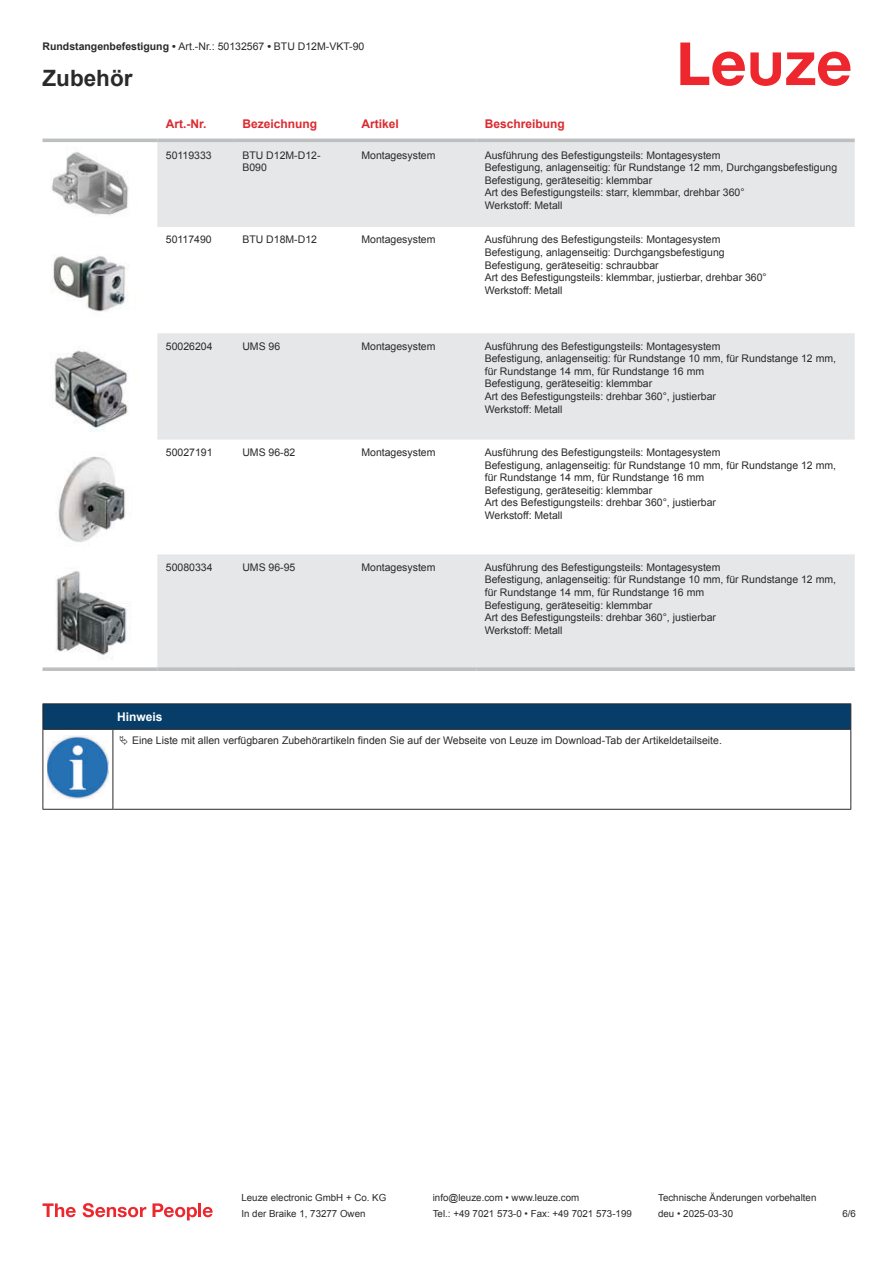
<style>
.page{position:relative;width:893px;height:1263px;background:#fff}
.page>*{position:absolute;margin:0;border:0;box-sizing:border-box;transform-origin:0 0}
.t1{font:700 22.5px "Arial";color:#2b292a}
.t2{font:700 12px "Arial";color:#db2a30}
.t3{font:700 12px "Arial";color:#fff}
.t4{font:10.5px/12.6px "Arial";color:#2b292a}
.t5{font:9.75px "Arial";color:#2b292a}
.s1{font-weight:700}
</style>
<div class="page">
<svg style="left:680px;top:43px;width:170px;height:43px"></svg>
<svg style="left:157px;top:142px;width:698px;height:525px;fill:#e6e7e9"></svg>
<hr style="left:43px;top:139px;width:114px;height:3px;background:#bdbfc1">
<hr style="left:157px;top:139px;width:77px;height:3px;background:#bdbfc1">
<hr style="left:234px;top:139px;width:119px;height:3px;background:#bdbfc1">
<hr style="left:353px;top:139px;width:123px;height:3px;background:#bdbfc1">
<hr style="left:476px;top:139px;width:379px;height:3px;background:#bdbfc1">
<svg style="left:43px;top:667px;width:114px;height:4px"></svg>
<svg style="left:157px;top:667px;width:77px;height:4px"></svg>
<svg style="left:234px;top:667px;width:119px;height:4px"></svg>
<svg style="left:353px;top:667px;width:123px;height:4px"></svg>
<svg style="left:476px;top:667px;width:379px;height:4px;background:#c1c3c5"></svg>
<img style="left:51px;top:151px;width:78px;height:65px">
<img style="left:53px;top:256px;width:73px;height:56px">
<img style="left:54px;top:350px;width:74px;height:82px">
<img style="left:58px;top:456px;width:67px;height:86px">
<img style="left:56px;top:570px;width:72px;height:85px">
<svg style="left:44px;top:730px;width:806px;height:79px"></svg>
<hr style="left:43px;top:703px;width:70px;height:1px;background:#2b292a">
<hr style="left:43px;top:729px;width:70px;height:1px;background:#2b292a">
<hr style="left:113px;top:703px;width:738px;height:1px;background:#2b292a">
<div style="left:43px;top:704px;width:808px;height:25px;background:#063d69"></div>
<hr style="left:113px;top:729px;width:738px;height:1px;background:#2b292a">
<hr style="left:43px;top:730px;width:1px;height:75px;background:#2b292a">
<hr style="left:113px;top:730px;width:1px;height:75px;background:#2b292a">
<hr style="left:850px;top:730px;width:1px;height:75px;background:#2b292a">
<hr style="left:43px;top:809px;width:70px;height:1px;background:#2b292a">
<hr style="left:113px;top:809px;width:738px;height:1px;background:#2b292a">
<img style="left:47px;top:736px;width:61px;height:62px">
<div style="left:115px;top:730px;width:734px;height:20px;background:#fff"></div>
<svg style="left:43px;top:1203px;width:33px;height:14px"></svg>
<svg style="left:83px;top:1203px;width:63px;height:14px"></svg>
<svg style="left:153px;top:1203px;width:44px;height:17px"></svg>
<hr style="left:198px;top:1203px;width:3px;height:14px;background:#ed272d">
<svg style="left:203px;top:1207px;width:10px;height:10px"></svg>
<p class="t4" style="left:43px;top:41px;width:323px"><span class="s1">Rundstangenbefestigung •</span> Art.-Nr.: 50132567 <span class="s1">•</span> BTU D12M-VKT-90</p>
<h1 class="t1" style="left:43px;top:70px;width:92px">Zubehör</h1>
<p class="t2" style="left:166px;top:119px;width:42px">Art.-Nr.</p>
<p class="t2" style="left:242px;top:119px;width:76px">Bezeichnung</p>
<p class="t2" style="left:361px;top:119px;width:39px">Artikel</p>
<p class="t2" style="left:485px;top:119px;width:82px">Beschreibung</p>
<p class="t4" style="left:166px;top:149px;width:47px">50119333</p>
<p class="t4" style="left:242px;top:149px;width:80px">BTU D12M-D12-<br>B090</p>
<p class="t4" style="left:361px;top:149px;width:76px">Montagesystem</p>
<p class="t4" style="left:485px;top:149px;width:354px">Ausführung des Befestigungsteils: Montagesystem<br>Befestigung, anlagenseitig: für Rundstange 12 mm, Durchgangsbefestigung Befestigung, geräteseitig: klemmbar<br>Art des Befestigungsteils: starr, klemmbar, drehbar 360°<br>Werkstoff: Metall</p>
<p class="t4" style="left:166px;top:234px;width:47px">50117490</p>
<p class="t4" style="left:242px;top:234px;width:76px">BTU D18M-D12</p>
<p class="t4" style="left:361px;top:234px;width:76px">Montagesystem</p>
<p class="t4" style="left:485px;top:234px;width:284px">Ausführung des Befestigungsteils: Montagesystem Befestigung, anlagenseitig: Durchgangsbefestigung Befestigung, geräteseitig: schraubbar<br>Art des Befestigungsteils: klemmbar, justierbar, drehbar 360° Werkstoff: Metall</p>
<p class="t4" style="left:166px;top:341px;width:48px">50026204</p>
<p class="t4" style="left:242px;top:341px;width:39px">UMS 96</p>
<p class="t4" style="left:361px;top:341px;width:76px">Montagesystem</p>
<p class="t4" style="left:485px;top:341px;width:353px">Ausführung des Befestigungsteils: Montagesystem<br>Befestigung, anlagenseitig: für Rundstange 10 mm, für Rundstange 12 mm, für Rundstange 14 mm, für Rundstange 16 mm<br>Befestigung, geräteseitig: klemmbar<br>Art des Befestigungsteils: drehbar 360°, justierbar<br>Werkstoff: Metall</p>
<p class="t4" style="left:166px;top:447px;width:48px">50027191</p>
<p class="t4" style="left:242px;top:447px;width:55px">UMS 96-82</p>
<p class="t4" style="left:361px;top:447px;width:76px">Montagesystem</p>
<p class="t4" style="left:485px;top:447px;width:353px">Ausführung des Befestigungsteils: Montagesystem<br>Befestigung, anlagenseitig: für Rundstange 10 mm, für Rundstange 12 mm, für Rundstange 14 mm, für Rundstange 16 mm<br>Befestigung, geräteseitig: klemmbar<br>Art des Befestigungsteils: drehbar 360°, justierbar<br>Werkstoff: Metall</p>
<p class="t4" style="left:166px;top:562px;width:48px">50080334</p>
<p class="t4" style="left:242px;top:562px;width:55px">UMS 96-95</p>
<p class="t4" style="left:361px;top:562px;width:76px">Montagesystem</p>
<p class="t4" style="left:485px;top:562px;width:353px">Ausführung des Befestigungsteils: Montagesystem<br>Befestigung, anlagenseitig: für Rundstange 10 mm, für Rundstange 12 mm, für Rundstange 14 mm, für Rundstange 16 mm<br>Befestigung, geräteseitig: klemmbar<br>Art des Befestigungsteils: drehbar 360°, justierbar<br>Werkstoff: Metall</p>
<p class="t3" style="left:117px;top:712px;width:47px">Hinweis</p>
<p class="t4" style="left:132px;top:735px;width:591px">Eine Liste mit allen verfügbaren Zubehörartikeln finden Sie auf der Webseite von Leuze im Download-Tab der Artikeldetailseite.</p>
<p class="t5" style="left:241px;top:1194px;width:146px">Leuze electronic GmbH + Co. KG</p>
<p class="t5" style="left:433px;top:1194px;width:148px">info@leuze.com • www.leuze.com</p>
<p class="t5" style="left:658px;top:1194px;width:160px">Technische Änderungen vorbehalten</p>
<p class="t5" style="left:241px;top:1210px;width:126px">In der Braike 1, 73277 Owen</p>
<p class="t5" style="left:433px;top:1210px;width:201px">Tel.: +49 7021 573-0 • Fax: +49 7021 573-199</p>
<p class="t5" style="left:658px;top:1210px;width:76px">deu • 2025-03-30</p>
<p class="t5" style="left:842px;top:1210px;width:15px">6 /6</p>
</div>
